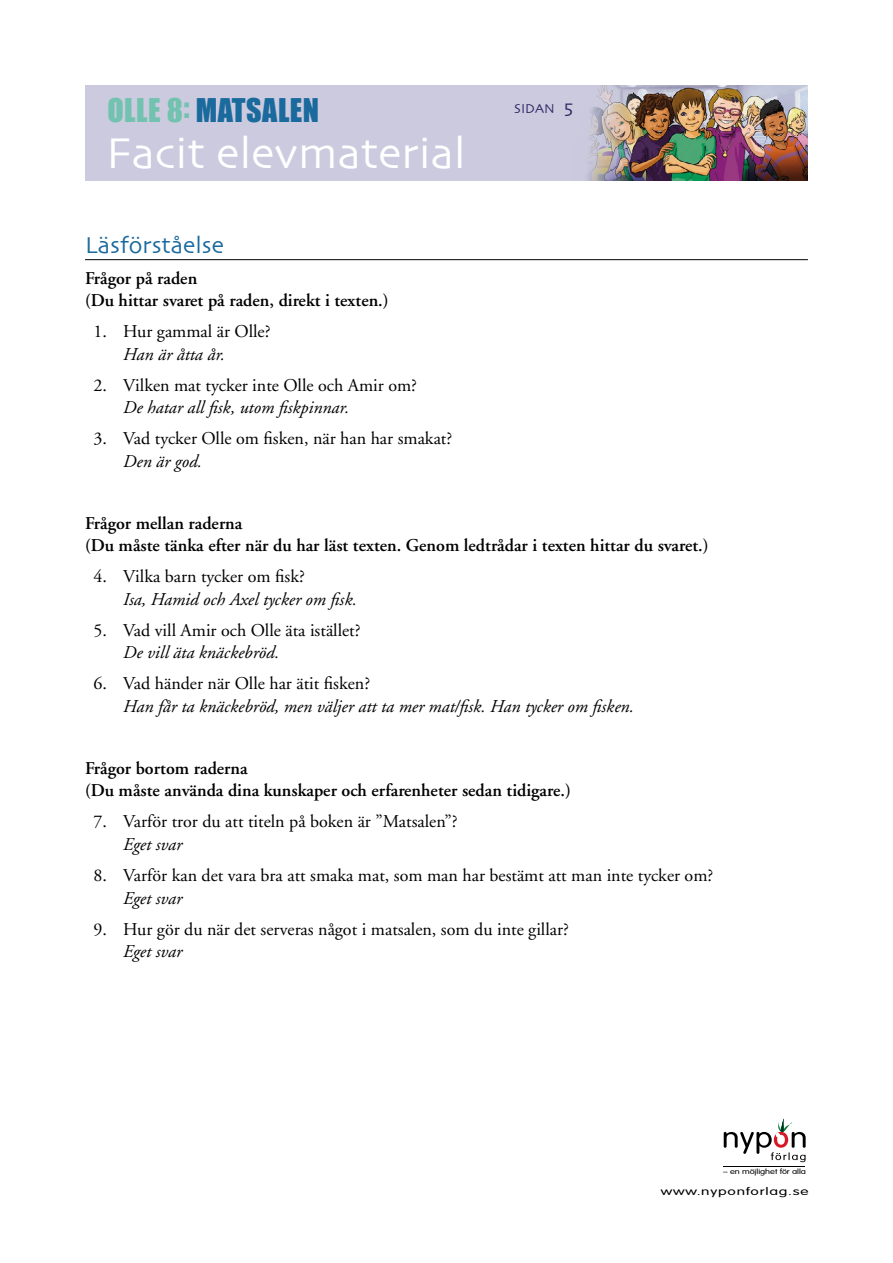
<style>
.page{position:relative;width:893px;height:1263px;background:#fff}
.page>*{position:absolute;margin:0;border:0;box-sizing:border-box;transform-origin:0 0}
.t1{font:45px "Skia";color:#fff}
.t2{font:30px "Impact";letter-spacing:.015em;color:#1a6a9d}
.t3{font:24px "Skia";color:#1a6a9d}
.t4{font:18px "Adobe Garamond";color:#000}
.t5{font:600 18px/22.5px "Adobe Garamond";color:#000}
.t6{font:italic 18px "Adobe Garamond";color:#000}
.t7{font:13.5px "Skia";color:#2d2964}
.t8{font:300 10.5px "VAG Rounded";letter-spacing:.05em;color:#000;scale:1.48 1}
.t9{font:300 7.2px "VAG Rounded";letter-spacing:-.005em;color:#000;scale:1.28 1}
.s1{color:#72c2b0}
.s2{font-size:19.5px}
</style>
<div class="page">
<div style="left:85px;top:85px;width:723px;height:95px;background:#cbcadf"></div>
<img style="left:587px;top:85px;width:221px;height:95px">
<svg style="left:724px;top:1118px;width:82px;height:44px"></svg>
<hr style="left:724px;top:1167px;width:81px;height:1px;background:#000">
<hr style="left:85px;top:259px;width:723px;height:1px;background:#000">
<h2 class="t2" style="left:107px;top:86px;width:213px"><span class="s1">OLLE 8:</span> MATSALEN</h2>
<h1 class="t1" style="left:106px;top:126px;width:361px">Facit elevmaterial</h1>
<h3 class="t3" style="left:85px;top:231px;width:140px">Läsförståelse</h3>
<p class="t5" style="left:85px;top:267px;width:305px">Frågor på raden<br>(Du hittar svaret på raden, direkt i texten.)</p>
<p class="t4" style="left:94px;top:322px;width:178px">1. Hur gammal är Olle?</p>
<p class="t6" style="left:123px;top:345px;width:103px">Han är åtta år.</p>
<p class="t4" style="left:94px;top:376px;width:325px">2. Vilken mat tycker inte Olle och Amir om?</p>
<p class="t6" style="left:123px;top:398px;width:227px">De hatar all fisk, utom fiskpinnar.</p>
<p class="t4" style="left:94px;top:429px;width:360px">3. Vad tycker Olle om fisken, när han har smakat?</p>
<p class="t6" style="left:123px;top:452px;width:80px">Den är god.</p>
<p class="t7" style="left:514px;top:101px;width:60px">SIDAN <span class="s2">5</span></p>
<p class="t5" style="left:85px;top:512px;width:625px">Frågor mellan raderna<br>(Du måste tänka efter när du har läst texten. Genom ledtrådar i texten hittar du svaret.)</p>
<p class="t4" style="left:94px;top:567px;width:213px">4. Vilka barn tycker om fisk?</p>
<p class="t6" style="left:123px;top:590px;width:235px">Isa, Hamid och Axel tycker om fisk.</p>
<p class="t4" style="left:94px;top:621px;width:269px">5. Vad vill Amir och Olle äta istället?</p>
<p class="t6" style="left:123px;top:643px;width:157px">De vill äta knäckebröd.</p>
<p class="t4" style="left:94px;top:674px;width:278px">6. Vad händer när Olle har ätit fisken?</p>
<p class="t6" style="left:123px;top:697px;width:512px">Han får ta knäckebröd, men väljer att ta mer mat/fisk. Han tycker om fisken.</p>
<p class="t5" style="left:85px;top:757px;width:487px">Frågor bortom raderna<br>(Du måste använda dina kunskaper och erfarenheter sedan tidigare.)</p>
<p class="t4" style="left:94px;top:812px;width:366px">7. Varför tror du att titeln på boken är ”Matsalen”?</p>
<p class="t6" style="left:123px;top:835px;width:60px">Eget svar</p>
<p class="t4" style="left:94px;top:866px;width:621px">8. Varför kan det vara bra att smaka mat, som man har bestämt att man inte tycker om?</p>
<p class="t6" style="left:123px;top:888px;width:60px">Eget svar</p>
<p class="t4" style="left:94px;top:919px;width:477px">9. Hur gör du när det serveras något i matsalen, som du inte gillar?</p>
<p class="t6" style="left:123px;top:942px;width:60px">Eget svar</p>
<p class="t9" style="left:723px;top:1167px;width:66px">– en möjlighet för alla</p>
<p class="t8" style="left:661px;top:1185px;width:101px">www.nyponforlag.se</p>
</div>
